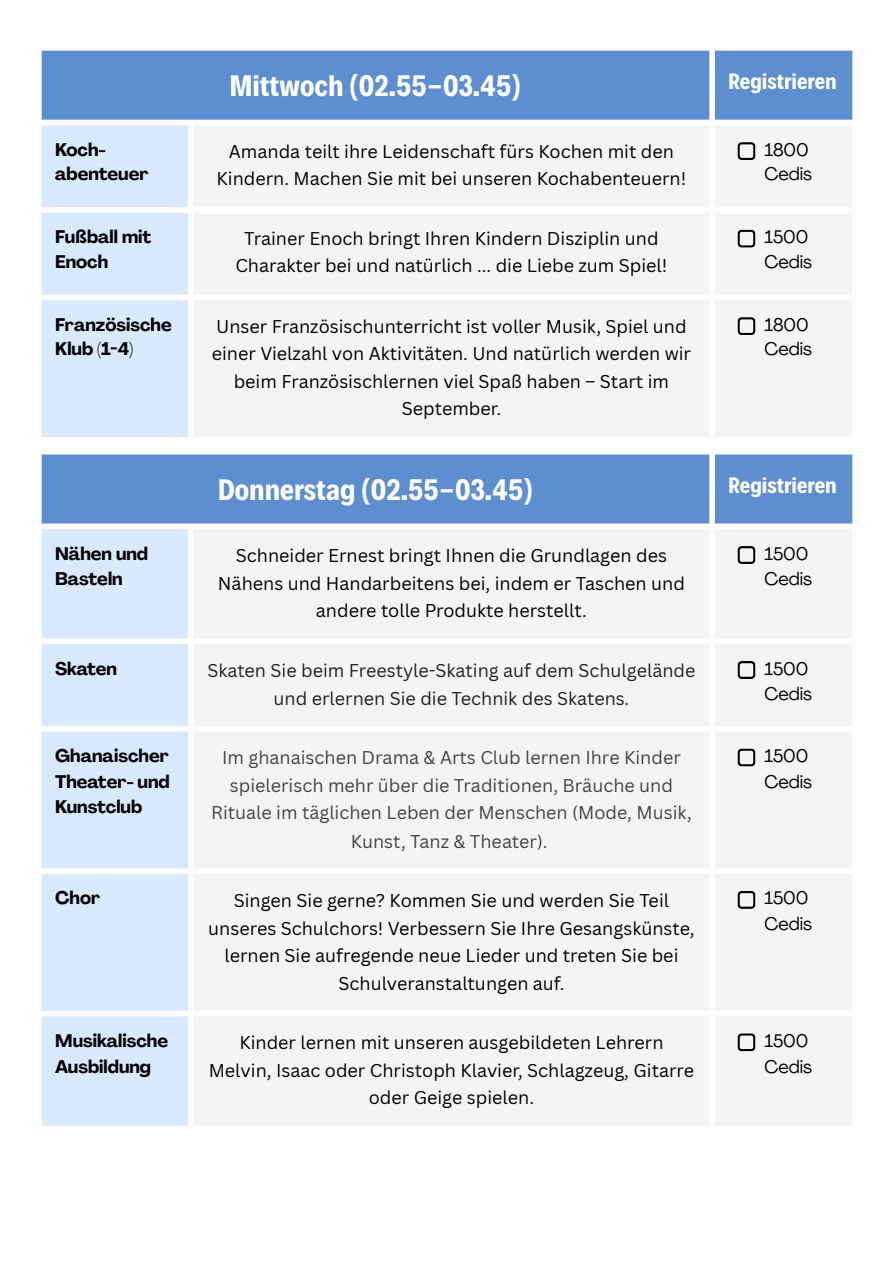
<style>
.page{position:relative;width:894px;height:1263px;background:#fff}
.page>*{position:absolute;margin:0;border:0;box-sizing:border-box;transform-origin:0 0}
.t1{font:700 30px "Decalotype";color:#fff}
.t2{font:700 22.5px "Decalotype";color:#fff}
.t3{font:18px/27.6px "Canva Sans";color:#000;text-align:center}
.t4{font:18px/27.8px "Canva Sans";color:#444;text-align:center}
.t5{font:700 18px/24.8px "Agrandir";color:#000}
.t6{font:18px/28.2px "Canva Sans";color:#202124;text-align:center}
.t7{font:18px/25.8px "Agrandir";color:#000}
</style>
<div class="page">
<div style="left:42px;top:51px;width:810px;height:69px;background:#5d8fd0"></div>
<div style="left:42px;top:125px;width:146px;height:312px;background:#d9e9ff"></div>
<div style="left:194px;top:126px;width:658px;height:311px;background:#f4f4f4"></div>
<svg style="left:737px;top:142px;width:18px;height:18px"></svg>
<svg style="left:737px;top:230px;width:18px;height:18px"></svg>
<svg style="left:737px;top:317px;width:18px;height:18px"></svg>
<div style="left:42px;top:454px;width:810px;height:69px;background:#5d8fd0"></div>
<div style="left:42px;top:529px;width:146px;height:597px;background:#d9e9ff"></div>
<div style="left:194px;top:530px;width:658px;height:595px;background:#f4f4f4"></div>
<svg style="left:737px;top:546px;width:18px;height:18px"></svg>
<svg style="left:737px;top:661px;width:18px;height:18px"></svg>
<svg style="left:737px;top:748px;width:18px;height:18px"></svg>
<svg style="left:737px;top:891px;width:18px;height:18px"></svg>
<svg style="left:737px;top:1033px;width:18px;height:18px"></svg>
<p class="t1" style="left:230px;top:65px;width:292px">Mittwoch (02.55-03.45)</p>
<p class="t2" style="left:728px;top:66px;width:110px">Registrieren</p>
<p class="t5" style="left:55px;top:139px;width:95px">Koch&shy;abenteuer</p>
<p class="t3" style="left:216px;top:137px;width:471px;line-height:27px">Amanda teilt ihre Leidenschaft fürs Kochen mit den<br>Kindern. Machen Sie mit bei unseren Kochabenteuern!</p>
<p class="t7" style="left:764px;top:139px;width:49px;line-height:24.8px">1800<br>Cedis</p>
<p class="t5" style="left:55px;top:226px;width:98px">Fußball mit<br>Enoch</p>
<p class="t3" style="left:235px;top:225px;width:433px;line-height:27px">Trainer Enoch bringt Ihren Kindern Disziplin und<br>Charakter bei und natürlich ... die Liebe zum Spiel!</p>
<p class="t7" style="left:764px;top:226px;width:49px;line-height:24.8px">1500<br>Cedis</p>
<p class="t5" style="left:55px;top:314px;width:118px">Französische<br>Klub (1-4)</p>
<p class="t3" style="left:212px;top:312px;width:480px">Unser Französischunterricht ist voller Musik, Spiel und einer Vielzahl von Aktivitäten. Und natürlich werden wir beim Französischlernen viel Spaß haben – Start im September.</p>
<p class="t7" style="left:764px;top:314px;width:49px;line-height:24.8px">1800<br>Cedis</p>
<p class="t1" style="left:218px;top:469px;width:316px">Donnerstag (02.55-03.45)</p>
<p class="t2" style="left:728px;top:470px;width:110px">Registrieren</p>
<p class="t5" style="left:55px;top:542px;width:94px;line-height:25.8px">Nähen und<br>Basteln</p>
<p class="t3" style="left:218px;top:541px;width:468px">Schneider Ernest bringt Ihnen die Grundlagen des<br>Nähens und Handarbeitens bei, indem er Taschen und andere tolle Produkte herstellt.</p>
<p class="t7" style="left:764px;top:542px;width:49px">1500<br>Cedis</p>
<p class="t5" style="left:55px;top:658px;width:63px">Skaten</p>
<p class="t6" style="left:207px;top:656px;width:489px">Skaten Sie beim Freestyle-Skating auf dem Schulgelände und erlernen Sie die Technik des Skatens.</p>
<p class="t7" style="left:764px;top:657px;width:49px">1500<br>Cedis</p>
<p class="t5" style="left:55px;top:745px;width:116px;line-height:25.3px;text-align:justify">Ghanaischer Theater- und Kunstclub</p>
<p class="t4" style="left:211px;top:743px;width:482px">Im ghanaischen Drama &amp; Arts Club lernen Ihre Kinder spielerisch mehr über die Traditionen, Bräuche und Rituale im täglichen Leben der Menschen (Mode, Musik, Kunst, Tanz &amp; Theater).</p>
<p class="t7" style="left:764px;top:745px;width:49px">1500<br>Cedis</p>
<p class="t5" style="left:55px;top:887px;width:47px">Chor</p>
<p class="t3" style="left:208px;top:886px;width:487px">Singen Sie gerne? Kommen Sie und werden Sie Teil unseres Schulchors! Verbessern Sie Ihre Gesangskünste, lernen Sie aufregende neue Lieder und treten Sie bei Schulveranstaltungen auf.</p>
<p class="t7" style="left:764px;top:887px;width:49px">1500<br>Cedis</p>
<p class="t5" style="left:55px;top:1029px;width:114px;line-height:25.8px">Musikalische<br>Ausbildung</p>
<p class="t3" style="left:209px;top:1028px;width:487px">Kinder lernen mit unseren ausgebildeten Lehrern<br>Melvin, Isaac oder Christoph Klavier, Schlagzeug, Gitarre oder Geige spielen.</p>
<p class="t7" style="left:764px;top:1029px;width:49px">1500<br>Cedis</p>
</div>
